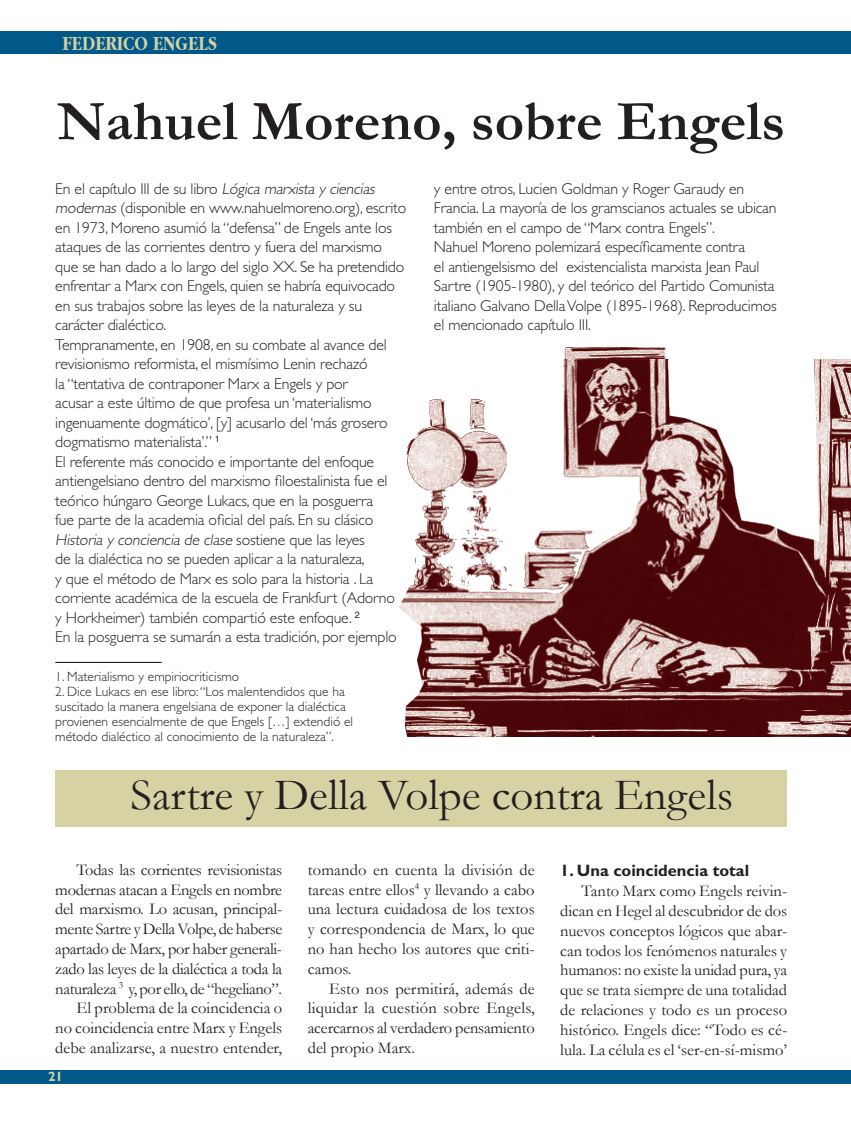
<style>
.page{position:relative;width:851px;height:1131px;background:#fff}
.page>*{position:absolute;margin:0;border:0;box-sizing:border-box;transform-origin:0 0}
.t1{font:700 57px "Garamond";color:#231f20}
.t2{font:45px "Garamond";color:#231f20}
.t3{font:700 21px "Apple Garamond";color:#d7d2a4}
.t4{font:16.5px/19.8px "Garamond";letter-spacing:-.01em;color:#231f20;text-align:justify}
.t5{font:700 16.5px "Gill Sans";color:#231f20}
.t6{font:300 15.75px/19.5px "Gill Sans";letter-spacing:-.01em;color:#231f20}
.t7{font:300 13.5px/15px "Gill Sans";color:#231f20}
.t8{font:700 13.5px "Gill Sans";color:#d7d2a4}
.s1{font-style:italic}
</style>
<div class="page">
<div style="left:0;top:1070px;width:850px;height:13px;background:#005988"></div>
<div style="left:0;top:32px;width:850px;height:22px;background:#005988"></div>
<img style="left:355px;top:347px;width:495px;height:390px">
<div style="left:55px;top:771px;width:732px;height:56px;background:#d7d2a4"></div>
<hr style="left:55px;top:662px;width:107px;height:1px;background:#231f20">
<h3 class="t3" style="left:63px;top:31px;width:156px">FEDERICO ENGELS</h3>
<h1 class="t1" style="left:57px;top:83px;width:729px">Nahuel Moreno, sobre Engels</h1>
<p class="t6" style="left:55px;top:179px;width:352px">E n e l c a p ít u l o I I I d e s u l i b ro <span class="s1">Lógica marxista y ciencias modernas</span> (disponible en www.nahuelmoreno.org), escrito en 1973, Moreno asumió la “defensa” de Engels ante los ataques de las corrientes dentro y fuera del marxismo que se han dado a lo largo del siglo XX. Se ha pretendido enfrentar a Marx con Engels, quien se habría equivocado en sus trabajos sobre las leyes de la naturaleza y su carácter dialéctico.<br>Tempranamente, en 1908, en su combate al avance del revisionismo reformista, el mismísimo Lenin rechazó<br>la “tentativa de contraponer Marx a Engels y por<br>acusar a este último de que profesa un ‘materialismo ingenuamente dogmático’, [y] acusarlo del ‘más grosero dogmatismo materialista’.” <sup>1<br></sup>El referente más conocido e importante del enfoque antiengelsiano dentro del marxismo filoestalinista fue el teórico húngaro George Lukacs, que en la posguerra<br>fue parte de la academia oficial del país. En su clásico <span class="s1">Historia y conciencia de clase</span> s o st i e n e q u e l as l eye s<br>de la dialéctica no se pueden aplicar a la naturaleza,<br>y que el método de Marx es solo para la historia . La corriente académica de la escuela de Frankfurt (Adorno<br>y Horkheimer) también compartió este enfoque. <sup>2<br></sup>En la posguerra se sumarán a esta tradición, por ejemplo</p>
<p class="t6" style="left:434px;top:179px;width:344px">y entre otros, Lucien Goldman y Roger Garaudy en Francia. La mayoría de los gramscianos actuales se ubican también en el campo de “Marx contra Engels”.<br>Nahuel Moreno polemizará específicamente contra<br>el antiengelsismo del existencialista marxista Jean Paul Sartre (1905-1980), y del teórico del Partido Comunista italiano Galvano Della Volpe (1895-1968). Reproducimos el mencionado capítulo III.</p>
<p class="t7" style="left:55px;top:669px;width:185px">1. Materialismo y empiriocriticismo</p>
<p class="t7" style="left:55px;top:684px;width:299px">2. Dice Lukacs en ese libro: “Los malentendidos que ha suscitado la manera engelsiana de exponer la dialéctica provienen esencialmente de que Engels […] extendió el método dialéctico al conocimiento de la naturaleza”.</p>
<h2 class="t2" style="left:130px;top:765px;width:604px">Sartre y Della Volpe contra Engels</h2>
<p class="t4" style="left:55px;top:859px;width:228px;text-align:right">Todas las corrientes revisionistas modernas atacan a Engels en nombre del marxismo. Lo acusan, principal&shy;mente Sartre y Della Volpe, de haberse apartado de Marx, por haber generali&shy;zado las leyes de la dialéctica a toda la naturaleza <sup>3</sup> y, por ello, de “hegeliano”.<br>El problema de la coincidencia o<br>no coincidencia entre Marx y Engels debe analizarse, a nuestro entender,</p>
<p class="t4" style="left:308px;top:859px;width:228px">tomando en cuenta la división de tareas entre ellos<sup>4</sup> y llevando a cabo una lectura cuidadosa de los textos y correspondencia de Marx, lo que no han hecho los autores que criti&shy;camos.</p>
<p class="t4" style="left:308px;top:978px;width:228px;text-indent:21px">Esto nos permitirá, además de liquidar la cuestión sobre Engels, acercarnos al verdadero pensamiento del propio Marx.</p>
<p class="t8" style="left:48px;top:1069px;width:16px">21</p>
<p class="t5" style="left:560px;top:861px;width:190px">1. Una coincidencia total</p>
<p class="t4" style="left:560px;top:881px;width:228px;text-indent:21px">Tanto Marx como Engels reivin&shy;dican en Hegel al descubridor de dos nuevos conceptos lógicos que abar&shy;can todos los fenómenos naturales y humanos: no existe la unidad pura, ya que se trata siempre de una totalidad de relaciones y todo es un proceso histórico. Engels dice: “Todo es cé&shy;lula. La célula es el ‘ser-en-sí-mismo’</p>
</div>
